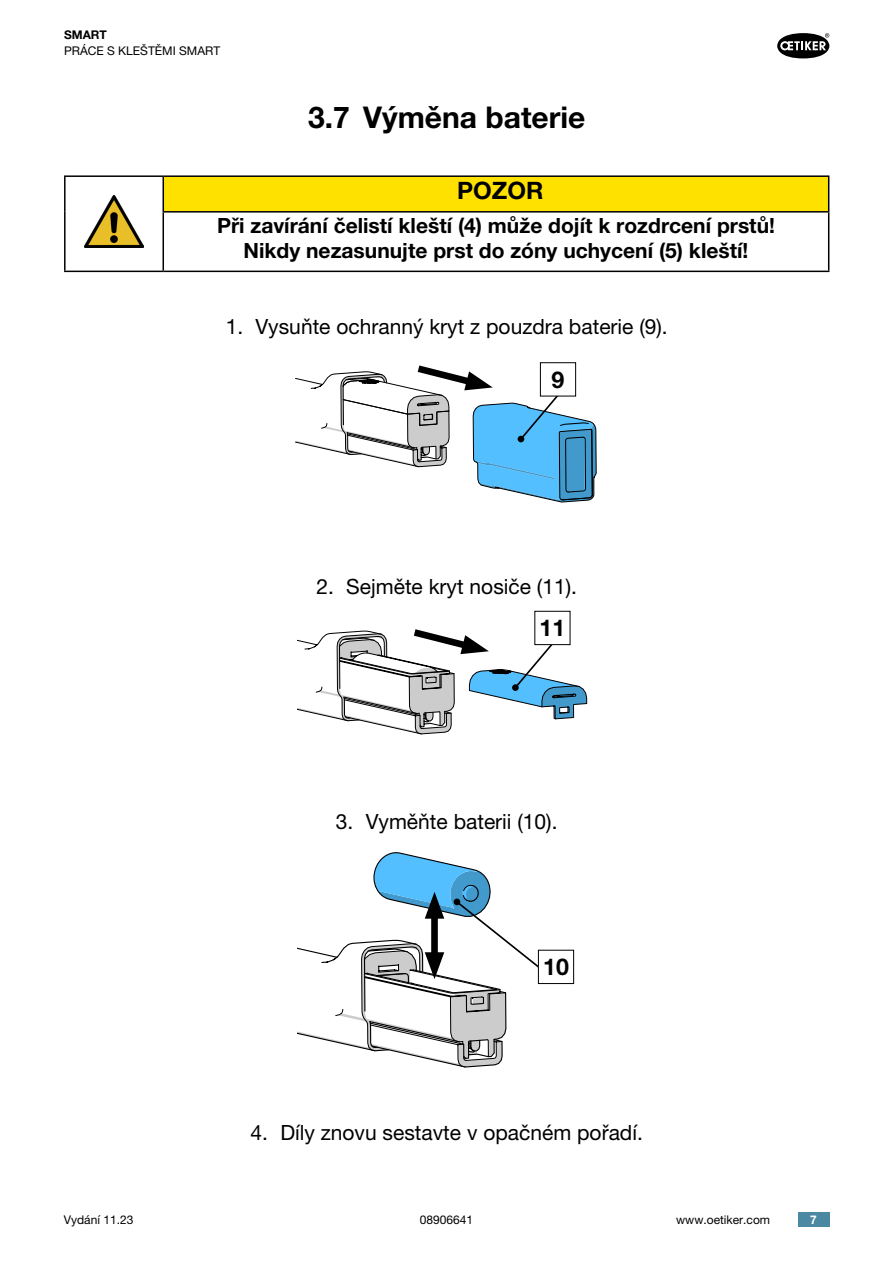
<style>
.page{position:relative;width:893px;height:1263px;background:#fff}
.page>*{position:absolute;margin:0;border:0;box-sizing:border-box;transform-origin:0 0}
.t1{font:700 30px "Helvetica Neue LT Pro";color:#000}
.t2{font:700 24px "Helvetica Neue LT Pro";color:#000}
.t3{font:700 23.25px "Helvetica Neue LT Pro";color:#020203}
.t4{font:21px "Helvetica Neue LT Pro";color:#000}
.t5{font:700 21px/25.2px "Helvetica Neue LT Pro";color:#000;text-align:center}
.t6{font:12px "Helvetica Neue LT Pro";color:#000}
.t7{font:700 12px "Helvetica Neue LT Pro";color:#000}
.t8{font:700 12px "Helvetica Neue LT Pro";color:#fff}
</style>
<div class="page">
<div style="left:798px;top:1212px;width:31px;height:15px;background:#4b88a2"></div>
<svg style="left:777px;top:33px;width:52px;height:25px"></svg>
<div style="left:163px;top:176px;width:666px;height:36px;background:#ffe100"></div>
<hr style="left:64px;top:175px;width:99px;height:2px;background:#000">
<hr style="left:64px;top:177px;width:2px;height:35px;background:#000">
<hr style="left:163px;top:175px;width:666px;height:2px;background:#000">
<hr style="left:163px;top:177px;width:1px;height:34px;background:#000">
<hr style="left:828px;top:177px;width:1px;height:34px;background:#000">
<hr style="left:64px;top:212px;width:2px;height:59px;background:#000">
<hr style="left:163px;top:211px;width:666px;height:2px;background:#000">
<hr style="left:163px;top:213px;width:1px;height:58px;background:#000">
<hr style="left:828px;top:213px;width:1px;height:58px;background:#000">
<hr style="left:64px;top:271px;width:99px;height:1px;background:#000">
<hr style="left:163px;top:271px;width:666px;height:1px;background:#000">
<img style="left:85px;top:196px;width:59px;height:51px">
<svg style="left:345px;top:211px;width:105px;height:62px"></svg>
<svg style="left:295px;top:362px;width:302px;height:139px"></svg>
<svg style="left:340px;top:446px;width:115px;height:55px"></svg>
<svg style="left:468px;top:490px;width:120px;height:214px"></svg>
<svg style="left:297px;top:578px;width:290px;height:490px"></svg>
<p class="t7" style="left:64px;top:28px;width:44px">SMART</p>
<p class="t6" style="left:64px;top:44px;width:142px">Práce s kleštěm i SMART</p>
<h1 class="t1" style="left:308px;top:98px;width:279px">3.7 Výměna baterie</h1>
<p class="t2" style="left:457px;top:176px;width:88px">POZOR</p>
<p class="t5" style="left:217px;top:212px;width:559px">Při zavírání čelistí kleští (4) může dojít k rozdrcení prstů!<br>Nikdy nezasunujte prst do zóny uchycení (5) kleští!</p>
<p class="t4" style="left:226px;top:313px;width:444px">1. Vysuňte ochranný kryt z pouzdra baterie (9).</p>
<p class="t3" style="left:552px;top:365px;width:14px">9</p>
<p class="t4" style="left:316px;top:574px;width:262px">2. Sejměte kryt nosiče (11).</p>
<p class="t3" style="left:540px;top:613px;width:27px">11</p>
<p class="t4" style="left:336px;top:809px;width:223px">3. Vyměňte baterii (10).</p>
<p class="t3" style="left:543px;top:952px;width:27px">10</p>
<p class="t4" style="left:251px;top:1120px;width:394px">4. Díly znovu sestavte v opačném pořadí.</p>
<p class="t6" style="left:64px;top:1212px;width:71px">Vydání 11.23</p>
<p class="t6" style="left:420px;top:1212px;width:55px">08906641</p>
<p class="t6" style="left:676px;top:1212px;width:95px">www.oetiker.com</p>
<p class="t8" style="left:810px;top:1212px;width:8px">7</p>
</div>
